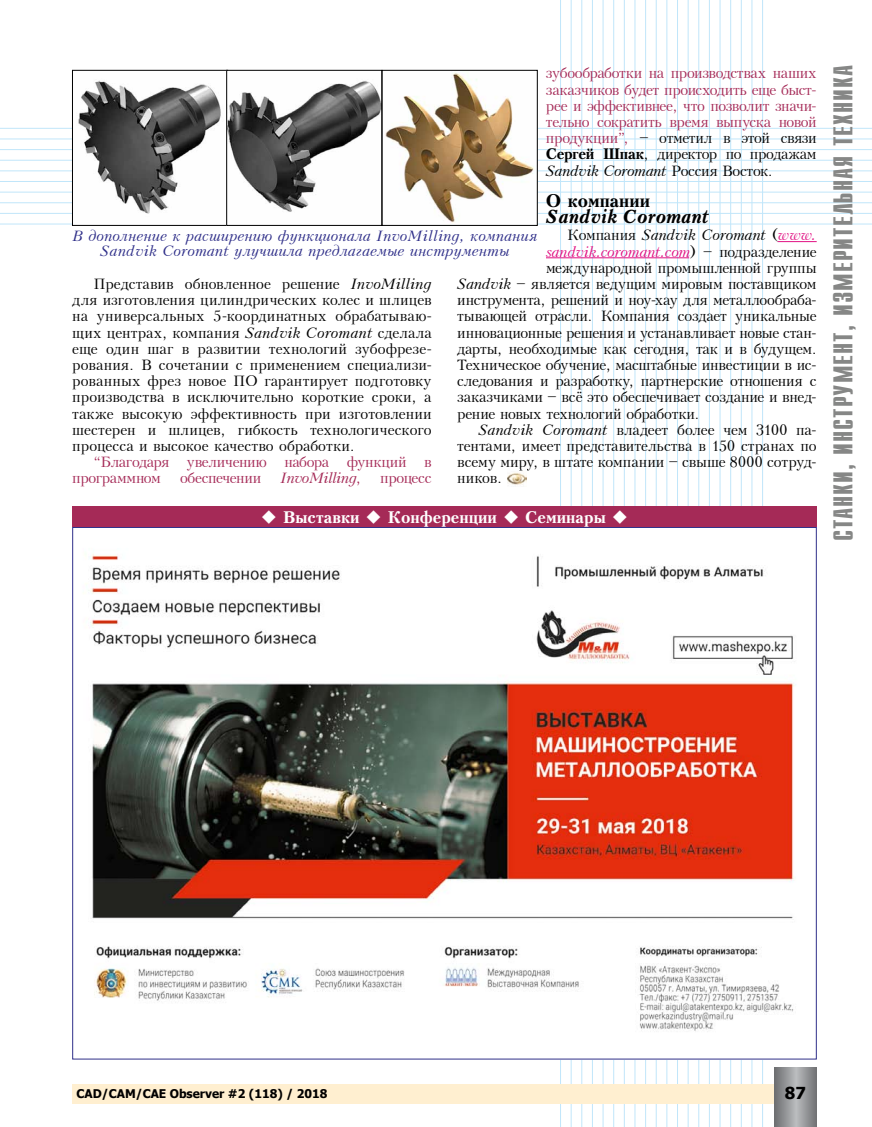
<style>
.page{position:relative;width:872px;height:1127px;background:#fff}
.page>*{position:absolute;margin:0;border:0;box-sizing:border-box;transform-origin:0 0}
.t1{font:700 22.5px "Z Compact";letter-spacing:.04em;color:#868786}
.t2{font:italic 700 18px "Peterburg";color:#000;scale:.9 1}
.t3{font:700 18px "Peterburg";color:#000}
.t4{font:700 16.5px "Peterburg";color:#fff}
.t5{font:700 16.5px "Tahoma";color:#000}
.t6{font:15px/16.2px "Peterburg";letter-spacing:-.01em;color:#000;text-align:justify}
.t7{font:15px/16.2px "Peterburg";letter-spacing:-.025em;color:#a52a57}
.t8{font:italic 15px/15px "Peterburg";color:#2f2f89;text-align:center}
.t9{font:italic 15px "Peterburg";letter-spacing:-.025em;color:#e11283}
.t10{font:italic 15px "Peterburg";letter-spacing:-.025em;color:#000}
.t11{font:italic 15px "Peterburg";letter-spacing:-.04em;color:#a52a57}
.t12{font:700 12px "Tahoma";color:#000}
.s1{color:#000}
.s2{font-weight:700;color:#000}
.s3{font-style:italic;color:#000}
.s4{font-style:normal}
.s5{color:#e11283}
.s6{font-style:normal;color:#000}
.s7{font-style:italic}
</style>
<div class="page">
<hr style="left:560px;top:0;width:1px;height:1127px;background:#c1e6fa">
<hr style="left:571px;top:0;width:1px;height:1127px;background:#c1e6fa">
<hr style="left:581px;top:0;width:1px;height:1127px;background:#c1e6fa">
<hr style="left:592px;top:0;width:1px;height:1127px;background:#c1e6fa">
<hr style="left:603px;top:0;width:1px;height:1127px;background:#c1e6fa">
<hr style="left:613px;top:0;width:1px;height:1127px;background:#c1e6fa">
<hr style="left:624px;top:0;width:1px;height:1127px;background:#c1e6fa">
<hr style="left:634px;top:0;width:1px;height:1127px;background:#c1e6fa">
<hr style="left:645px;top:0;width:1px;height:1127px;background:#c1e6fa">
<hr style="left:656px;top:0;width:1px;height:1127px;background:#c1e6fa">
<hr style="left:666px;top:0;width:1px;height:1127px;background:#c1e6fa">
<hr style="left:677px;top:0;width:1px;height:1127px;background:#c1e6fa">
<hr style="left:688px;top:0;width:1px;height:1127px;background:#c1e6fa">
<hr style="left:698px;top:0;width:1px;height:1127px;background:#c1e6fa">
<hr style="left:709px;top:0;width:1px;height:1127px;background:#c1e6fa">
<hr style="left:720px;top:0;width:1px;height:1127px;background:#c1e6fa">
<hr style="left:730px;top:0;width:1px;height:1127px;background:#c1e6fa">
<hr style="left:741px;top:0;width:1px;height:1127px;background:#c1e6fa">
<hr style="left:751px;top:0;width:1px;height:1127px;background:#c1e6fa">
<hr style="left:762px;top:0;width:1px;height:1127px;background:#c1e6fa">
<hr style="left:0;top:128px;width:872px;height:1px;background:#c1e6fa">
<hr style="left:0;top:139px;width:872px;height:1px;background:#c1e6fa">
<hr style="left:0;top:149px;width:872px;height:1px;background:#c1e6fa">
<hr style="left:0;top:160px;width:872px;height:1px;background:#c1e6fa">
<hr style="left:0;top:171px;width:872px;height:1px;background:#c1e6fa">
<hr style="left:0;top:181px;width:872px;height:1px;background:#c1e6fa">
<hr style="left:0;top:192px;width:872px;height:1px;background:#c1e6fa">
<hr style="left:0;top:202px;width:872px;height:1px;background:#c1e6fa">
<hr style="left:0;top:213px;width:872px;height:1px;background:#c1e6fa">
<hr style="left:0;top:224px;width:872px;height:1px;background:#c1e6fa">
<div style="left:72px;top:1084px;width:744px;height:19px;background:#ffefd0"></div>
<svg style="left:774px;top:1067px;width:42px;height:60px;background:#939597"></svg>
<hr style="left:777px;top:241px;width:39px;height:1px;background:#e11283">
<hr style="left:546px;top:257px;width:143px;height:1px;background:#e11283">
<img style="left:507px;top:471px;width:19px;height:14px">
<img style="left:74px;top:80px;width:152px;height:134px">
<div style="left:72px;top:70px;width:156px;height:156px;border:1px solid #000"></div>
<svg style="left:228px;top:81px;width:152px;height:133px"></svg>
<div style="left:226px;top:70px;width:156px;height:156px;border:1px solid #000"></div>
<svg style="left:384px;top:73px;width:151px;height:150px"></svg>
<div style="left:382px;top:70px;width:155px;height:156px;border:1px solid #000"></div>
<img style="left:88px;top:529px;width:708px;height:528px">
<div style="left:72px;top:506px;width:744px;height:21px;background:#a52a57"></div>
<p class="t7" style="left:546px;top:65px;width:272px;text-align:justify">зубообработки на производствах наших заказчиков будет происходить еще быст&shy;рее и эффективнее, что позволит значи&shy;тельно сократить время выпуска новой продукции”, <span class="s1">– отметил в этой связи </span><span class="s2">Сергей Шпак</span><span class="s1">, директор по продажам </span><span class="s3">Sandvik Coromant</span> <span class="s1">Россия Восток.</span></p>
<p class="t3" style="left:546px;top:190px;width:106px">О компании</p>
<p class="t2" style="left:546px;top:206px;width:183px">Sandvik Coromant</p>
<p class="t10" style="left:567px;top:227px;width:251px"><span class="s4">Компания</span> Sandvik Coromant <span class="s4">(</span><span class="s5">www.</span></p>
<p class="t9" style="left:546px;top:243px;width:272px">sandvik.coromant.com<span class="s6">) – подразделение</span></p>
<p class="t6" style="left:546px;top:260px;width:272px">международной промышленной группы</p>
<p class="t6" style="left:457px;top:276px;width:361px"><span class="s7">Sandvik</span> – является ведущим мировым поставщиком</p>
<p class="t6" style="left:457px;top:292px;width:361px">инструмента, решений и ноу-хау для металлообраба-</p>
<p class="t6" style="left:457px;top:308px;width:361px">тывающей отрасли. Компания создает уникальные</p>
<p class="t6" style="left:457px;top:325px;width:361px">инновационные решения и устанавливает новые стан-</p>
<p class="t6" style="left:457px;top:341px;width:361px">дарты, необходимые как сегодня, так и в будущем.</p>
<p class="t6" style="left:457px;top:357px;width:361px">Техническое обучение, масштабные инвестиции в ис-</p>
<p class="t6" style="left:457px;top:373px;width:361px">следования и разработку, партнерские отношения с</p>
<p class="t6" style="left:457px;top:389px;width:361px">заказчиками – всё это обеспечивает создание и внед-</p>
<p class="t6" style="left:457px;top:406px;width:244px">рение новых технологий обработки.</p>
<p class="t6" style="left:478px;top:422px;width:340px"><span class="s7">Sandvik Coromant</span> владеет более чем 3100 па-</p>
<p class="t6" style="left:457px;top:438px;width:361px">тентами, имеет представительства в 150 странах по</p>
<p class="t6" style="left:457px;top:454px;width:361px">всему миру, в штате компании – свыше 8000 сотруд-</p>
<p class="t6" style="left:457px;top:470px;width:46px">ников.</p>
<p class="t8" style="left:72px;top:229px;width:466px">В дополнение к расширению функционала InvoMilling, компания<br>Sandvik Coromant улучшила предлагаемые инструменты</p>
<p class="t6" style="left:72px;top:276px;width:361px;text-indent:21px">Представив обновленное решение <span class="s7">InvoMilling </span>для изготовления цилиндрических колес и шлицев на универсальных 5-координатных обрабатываю&shy;щих центрах, компания <span class="s7">Sandvik Coromant</span> сделала еще один шаг в развитии технологий зубофрезе&shy;рования. В сочетании с применением специализи&shy;рованных фрез новое ПО гарантирует подготовку производства в исключительно короткие сроки, а также высокую эффективность при изготовлении шестерен и шлицев, гибкость технологического процесса и высокое качество обработки.</p>
<p class="t7" style="left:72px;top:454px;width:361px;text-indent:21px">“Благодаря увеличению набора функций в программном</p>
<p class="t7" style="left:180px;top:470px;width:83px">обеспечении</p>
<p class="t11" style="left:280px;top:470px;width:82px">InvoMilling<span class="s4">,</span></p>
<p class="t7" style="left:380px;top:470px;width:53px">процесс</p>
<p class="t4" style="left:261px;top:508px;width:369px">◆ Выставки ◆ Конференции ◆ Семинары ◆</p>
<h1 class="t1" style="left:826px;top:541px;width:478px;rotate:-90deg">станки, инструмент, измерительная техника</h1>
<p class="t12" style="left:77px;top:1085px;width:252px">CAD/CAm/CAe Observer #2 (118) / 2018</p>
<p class="t5" style="left:785px;top:1081px;width:23px">87</p>
</div>
